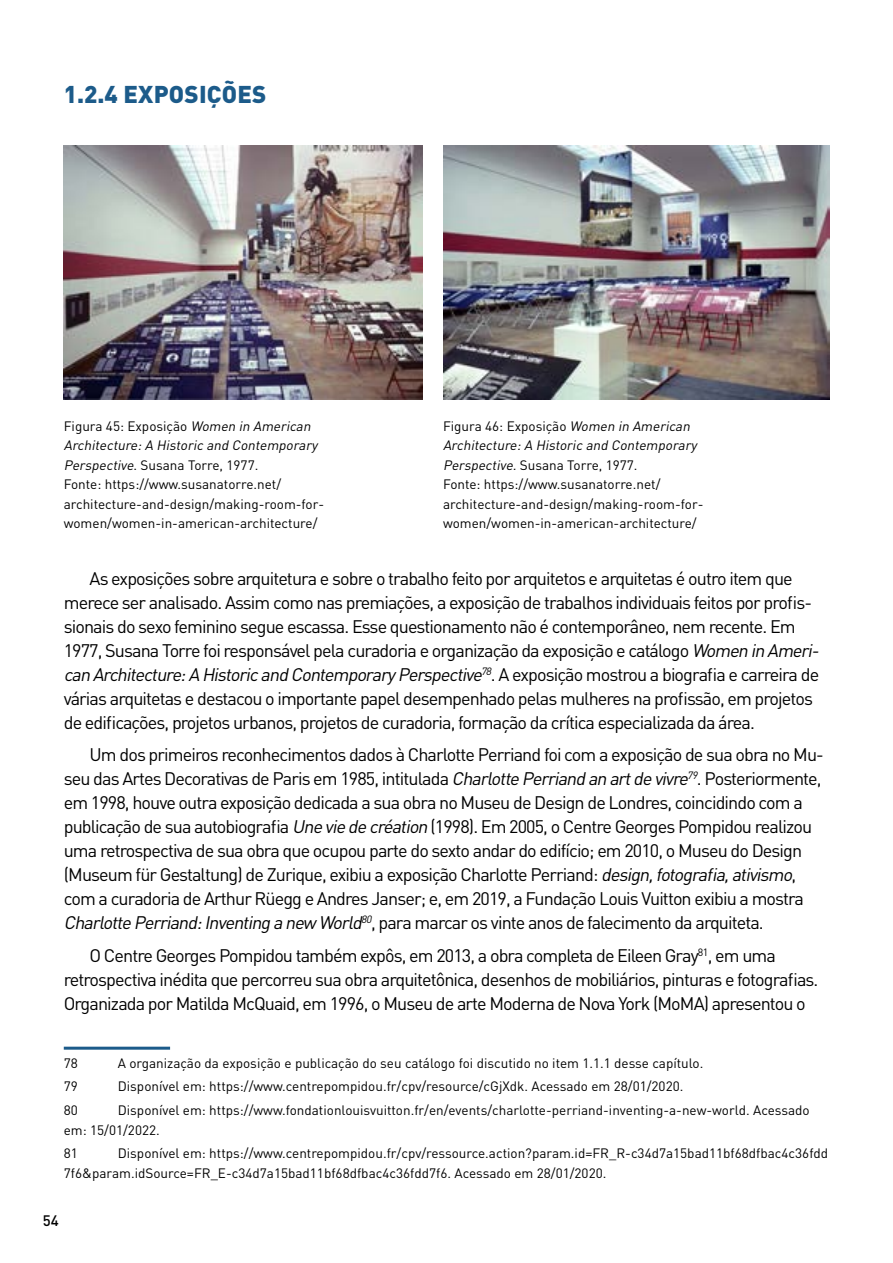
<style>
.page{position:relative;width:893px;height:1263px;background:#fff}
.page>*{position:absolute;margin:0;border:0;box-sizing:border-box;transform-origin:0 0}
.t1{font:900 24px "DIN Pro";letter-spacing:.01em;color:#1c5b8a}
.t2{font:18px/24px "DIN Pro";letter-spacing:-.05em;color:#000}
.t3{font:500 15px "DIN Pro";color:#000}
.t4{font:13.5px/19.5px "DIN Pro";color:#000}
.s1{font-style:italic}
</style>
<div class="page">
<img style="left:64px;top:146px;width:359px;height:253px">
<img style="left:443px;top:146px;width:386px;height:253px">
<hr style="left:64px;top:1047px;width:106px;height:3px;background:#1c5b8a">
<h1 class="t1" style="left:64px;top:78px;width:204px">1.2.4 EXPOSIÇÕES</h1>
<p class="t4" style="left:64px;top:416px;width:262px">Figura 45: Exposição <span class="s1">Women in American Architecture:A Historic and Contemporary Perspective</span>. Susana Torre, 1977.<br>Fonte: https://www.susanatorre.net/ architecture-and-design/making-room-for&shy;women/women-in-american-architecture/</p>
<p class="t4" style="left:443px;top:416px;width:262px">Figura 46: Exposição <span class="s1">Women in American Architecture:A Historic and Contemporary Perspective.</span>Susana Torre, 1977.<br>Fonte: https://www.susanatorre.net/ architecture-and-design/making-room-for&shy;women/women-in-american-architecture/</p>
<p class="t2" style="left:64px;top:565px;width:761px;text-indent:26px">As exposições sobre arquitetura e sobre o trabalho feito por arquitetos e arquitetas é outro item que merece ser analisado. Assim como nas premiações, a exposição de trabalhos individuais feitos por profis&shy;sionais do sexo feminino segue escassa. Esse questionamento não é contemporâneo, nem recente. Em 1977, Susana Torre foi responsável pela curadoria e organização da exposição e catálogo <span class="s1">Women in Ameri&shy;can Architecture:A HistoricandContemporaryPerspective</span><sup>78</sup>. A ex p o s i ç ã o m o st ro u a b i o g ra fi a e c a r re i ra d e várias arquitetas e destacou o importante papel desempenhado pelas mulheres na profissão, em projetos de edificações, projetos urbanos, projetos de curadoria, formação da crítica especializada da área.</p>
<p class="t2" style="left:64px;top:742px;width:762px;text-indent:26px">Um dos primeiros reconhecimentos dados à Charlotte Perriand foi com a exposição de sua obra no Mu&shy;seu das Artes Decorativas de Paris em 1985, intitulada <span class="s1">CharlottePerriandan artdevivre</span><sup>79</sup>. Posteriormente, em 1998, houve outra exposição dedicada a sua obra no Museu de Design de Londres, coincidindo com a publicação de sua autobiografia <span class="s1">Uneviedecréation</span> (1998). Em 2005, o Centre Georges Pompidou realizou uma retrospectiva de sua obra que ocupou parte do sexto andar do edifício; em 2010, o Museu do Design (Museum für Gestaltung) de Zurique, exibiu a exposição Charlotte Perriand: <span class="s1">design,fotografia,ativismo</span>, com a curadoria de Arthur Rüegg e Andres Janser; e, em 2019, a Fundação Louis Vuitton exibiu a mostra <span class="s1">CharlottePerriand:Inventinganew World</span><sup>80</sup>, para marcar os vinte anos de falecimento da arquiteta.</p>
<p class="t2" style="left:64px;top:942px;width:756px;text-indent:26px">O Centre Georges Pompidou também expôs, em 2013, a obra completa de Eileen Gray<sup>81</sup>, em uma retrospectiva inédita que percorreu sua obra arquitetônica, desenhos de mobiliários, pinturas e fotografias.<br>Organizada por Matilda McQuaid, em 1996, o Museu de arte Moderna de Nova York (MoMA) apresentou o</p>
<p class="t4" style="left:64px;top:1052px;width:16px">78</p>
<p class="t4" style="left:118px;top:1052px;width:587px">A organização da exposição e publicação do seu catálogo foi discutido no item 1.1.1 desse capítulo.</p>
<p class="t4" style="left:64px;top:1076px;width:16px">79</p>
<p class="t4" style="left:118px;top:1076px;width:567px">Disponível em: https://www.centrepompidou.fr/cpv/resource/cGjXdk. Acessado em 28/01/2020.</p>
<p class="t4" style="left:64px;top:1100px;width:16px">80</p>
<p class="t4" style="left:64px;top:1100px;width:747px;text-indent:54px">Disponível em: https://www.fondationlouisvuitton.fr/en/events/charlotte-perriand-inventing-a-new-world. Acessado em: 15/01/2022.</p>
<p class="t4" style="left:64px;top:1143px;width:16px">81</p>
<p class="t4" style="left:64px;top:1143px;width:766px;text-indent:54px">Disponível em: https://www.centrepompidou.fr/cpv/ressource.action?param.id=FR_R-c34d7a15bad11bf68dfbac4c36fdd<br>7f6&amp;param.idSource=FR_E-c34d7a15bad11bf68dfbac4c36fdd7f6. Acessado em 28/01/2020.</p>
<p class="t3" style="left:43px;top:1210px;width:17px">54</p>
</div>
